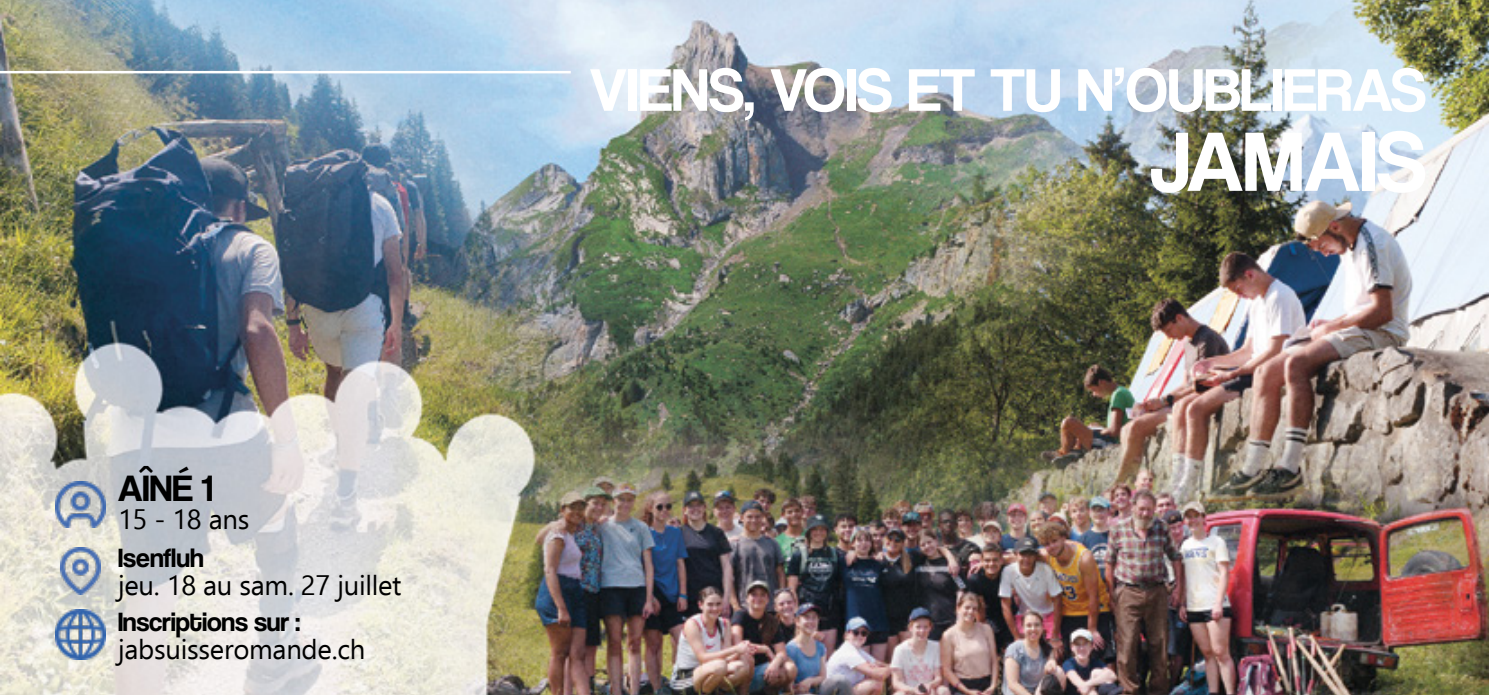
<style>
.page{position:relative;width:1489px;height:695px;background:#fff}
.page>*{position:absolute;margin:0;border:0;box-sizing:border-box;transform-origin:0 0}
.t1{font:87.5px "Coolvetica Rg";color:#fff}
.t2{font:62.5px "Coolvetica Rg";color:#fff}
.t3{font:38.25px "Coolvetica Rg";color:#000}
.t4{font:27.5px "Ebrima";letter-spacing:-.01em;color:#000}
.t5{font:27.5px "Coolvetica Rg";letter-spacing:-.01em;color:#000}
</style>
<div class="page">
<img style="left:0;top:0;width:1488px;height:694px">
<img style="left:61px;top:547px;width:40px;height:48px">
<img style="left:55px;top:481px;width:51px;height:46px">
<img style="left:55px;top:609px;width:51px;height:50px">
<hr style="left:0;top:71px;width:570px;height:2px;background:#fff">
<h3 class="t3" style="left:118px;top:465px;width:97px">AÎNÉ 1</h3>
<p class="t4" style="left:118px;top:499px;width:133px">15 - 18 ans</p>
<p class="t5" style="left:118px;top:542px;width:87px">Isenfluh</p>
<p class="t4" style="left:118px;top:565px;width:285px">jeu. 18 au sam. 27 juillet</p>
<p class="t5" style="left:118px;top:606px;width:183px">Inscriptions sur :</p>
<p class="t4" style="left:118px;top:628px;width:249px">jabsuisseromande.ch</p>
<h2 class="t2" style="left:590px;top:53px;width:837px">VIENS, VOIS ET TU N’OUBLIERAS</h2>
<h1 class="t1" style="left:1150px;top:110px;width:277px">JAMAIS</h1>
</div>
